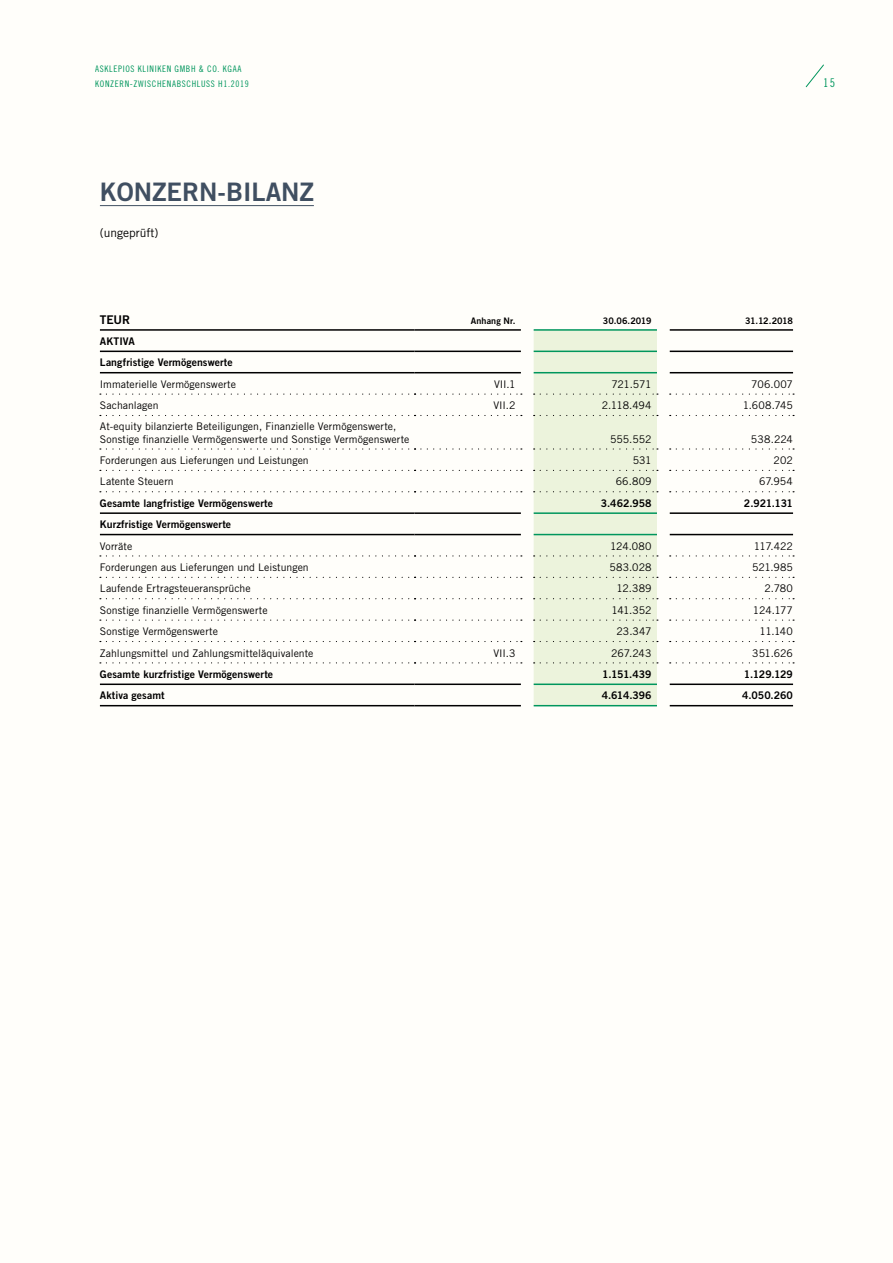
<style>
.page{position:relative;width:893px;height:1263px;background:#fffefa}
.page>*{position:absolute;margin:0;border:0;box-sizing:border-box;transform-origin:0 0}
.t1{font:25.5px "Trade Gothic Bold Two";color:#405063}
.t2{font:12px "Trade Gothic";color:#000}
.t3{font:12px "Trade Gothic Bold Two";color:#000}
.t4{font:12px "Trade Gothic Cond Eighteen";color:#00975f}
.t5{font:10.5px/12.6px "Trade Gothic";letter-spacing:.005em;color:#000}
.t6{font:10.5px/21.5px "Trade Gothic Bold Two";letter-spacing:.005em;color:#000}
.t7{font:9px/15px "Trade Gothic Cond Eighteen";letter-spacing:.075em;color:#00975f}
.t8{font:9px "Trade Gothic Bold Two";letter-spacing:-.005em;color:#000}
</style>
<div class="page">
<svg style="left:806px;top:64px;width:18px;height:23px"></svg>
<hr style="left:100px;top:205px;width:214px;height:1px;background:#405063">
<div style="left:534px;top:331px;width:123px;height:374px;background:#ecf3dc"></div>
<svg style="left:100px;top:415px;width:422px;height:1px"></svg>
<svg style="left:670px;top:415px;width:124px;height:1px"></svg>
<svg style="left:100px;top:448px;width:422px;height:2px"></svg>
<svg style="left:670px;top:448px;width:124px;height:2px"></svg>
<svg style="left:100px;top:470px;width:422px;height:1px"></svg>
<svg style="left:534px;top:470px;width:124px;height:1px"></svg>
<svg style="left:670px;top:470px;width:124px;height:1px"></svg>
<svg style="left:100px;top:577px;width:422px;height:1px"></svg>
<svg style="left:670px;top:577px;width:124px;height:1px"></svg>
<svg style="left:100px;top:598px;width:422px;height:1px"></svg>
<svg style="left:534px;top:598px;width:124px;height:1px"></svg>
<svg style="left:670px;top:598px;width:124px;height:1px"></svg>
<svg style="left:100px;top:619px;width:422px;height:2px"></svg>
<svg style="left:534px;top:619px;width:124px;height:2px"></svg>
<svg style="left:670px;top:619px;width:124px;height:2px"></svg>
<svg style="left:100px;top:641px;width:422px;height:1px"></svg>
<svg style="left:670px;top:641px;width:124px;height:1px"></svg>
<svg style="left:534px;top:415px;width:124px;height:1px"></svg>
<svg style="left:534px;top:448px;width:124px;height:2px"></svg>
<svg style="left:534px;top:577px;width:124px;height:1px"></svg>
<svg style="left:534px;top:641px;width:124px;height:1px"></svg>
<hr style="left:100px;top:329px;width:315px;height:2px;background:#000">
<hr style="left:415px;top:329px;width:106px;height:2px;background:#000">
<hr style="left:670px;top:329px;width:123px;height:2px;background:#000">
<hr style="left:100px;top:351px;width:315px;height:1px;background:#000">
<hr style="left:415px;top:351px;width:106px;height:1px;background:#000">
<hr style="left:534px;top:351px;width:123px;height:1px;background:#00975f">
<hr style="left:670px;top:351px;width:123px;height:1px;background:#000">
<hr style="left:100px;top:372px;width:315px;height:1px;background:#000">
<hr style="left:415px;top:372px;width:106px;height:1px;background:#000">
<hr style="left:670px;top:372px;width:123px;height:1px;background:#000">
<svg style="left:100px;top:393px;width:422px;height:2px"></svg>
<svg style="left:670px;top:393px;width:124px;height:2px"></svg>
<svg style="left:100px;top:491px;width:422px;height:1px"></svg>
<svg style="left:670px;top:491px;width:124px;height:1px"></svg>
<svg style="left:100px;top:555px;width:422px;height:1px"></svg>
<svg style="left:670px;top:555px;width:124px;height:1px"></svg>
<svg style="left:100px;top:662px;width:422px;height:1px"></svg>
<svg style="left:670px;top:662px;width:124px;height:1px"></svg>
<hr style="left:100px;top:683px;width:315px;height:2px;background:#000">
<hr style="left:415px;top:683px;width:106px;height:2px;background:#000">
<hr style="left:670px;top:683px;width:123px;height:2px;background:#000">
<hr style="left:100px;top:705px;width:315px;height:1px;background:#000">
<hr style="left:415px;top:705px;width:106px;height:1px;background:#000">
<hr style="left:670px;top:705px;width:123px;height:1px;background:#000">
<hr style="left:100px;top:512px;width:315px;height:2px;background:#000">
<hr style="left:415px;top:512px;width:106px;height:2px;background:#000">
<hr style="left:670px;top:512px;width:123px;height:2px;background:#000">
<hr style="left:100px;top:534px;width:315px;height:1px;background:#000">
<hr style="left:415px;top:534px;width:106px;height:1px;background:#000">
<hr style="left:670px;top:534px;width:123px;height:1px;background:#000">
<hr style="left:534px;top:329px;width:123px;height:2px;background:#00975f">
<hr style="left:534px;top:372px;width:123px;height:1px;background:#00975f">
<hr style="left:534px;top:534px;width:123px;height:1px;background:#00975f">
<hr style="left:534px;top:705px;width:123px;height:1px;background:#00975f">
<svg style="left:534px;top:393px;width:124px;height:2px"></svg>
<svg style="left:534px;top:555px;width:124px;height:1px"></svg>
<svg style="left:534px;top:491px;width:124px;height:1px"></svg>
<svg style="left:534px;top:662px;width:124px;height:1px"></svg>
<hr style="left:534px;top:512px;width:123px;height:2px;background:#00975f">
<hr style="left:534px;top:683px;width:123px;height:2px;background:#00975f">
<p class="t7" style="left:95px;top:61px;width:155px">ASKLEPIOS KLINIKEN GMBH &amp; CO. KGAA<br>KONZERN-ZWISCHENABSCHLUSS H1.2019</p>
<p class="t4" style="left:824px;top:76px;width:13px">15</p>
<h1 class="t1" style="left:100px;top:176px;width:215px">KONZERN-BILANZ</h1>
<p class="t2" style="left:100px;top:225px;width:60px">(ungeprüft)</p>
<p class="t3" style="left:100px;top:312px;width:32px">TEUR</p>
<p class="t8" style="left:471px;top:315px;width:46px">Anhang Nr.</p>
<p class="t8" style="left:603px;top:315px;width:50px">30.06.2019</p>
<p class="t8" style="left:745px;top:315px;width:49px">31.12.2018</p>
<p class="t6" style="left:100px;top:330px;width:134px">AKTIVA<br>Langfristige Vermögenswerte</p>
<p class="t5" style="left:100px;top:378px;width:138px">Immaterielle Vermögenswerte</p>
<p class="t5" style="left:494px;top:378px;width:23px">VII.1</p>
<p class="t5" style="left:611px;top:378px;width:42px">721.571</p>
<p class="t5" style="left:751px;top:378px;width:43px">706.007</p>
<p class="t5" style="left:100px;top:399px;width:60px">Sachanlagen</p>
<p class="t5" style="left:493px;top:399px;width:24px">VII.2</p>
<p class="t5" style="left:602px;top:399px;width:51px">2.118.494</p>
<p class="t5" style="left:743px;top:399px;width:52px">1.608.745</p>
<p class="t5" style="left:100px;top:420px;width:311px">At-equity bilanzierte Beteiligungen, Finanzielle Vermögenswerte,<br>Sonstige finanzielle Vermögenswerte und Sonstige Vermögenswerte</p>
<p class="t5" style="left:610px;top:432px;width:43px">555.552</p>
<p class="t5" style="left:751px;top:432px;width:44px">538.224</p>
<p class="t5" style="left:100px;top:454px;width:210px">Forderungen aus Lieferungen und Leistungen</p>
<p class="t5" style="left:633px;top:454px;width:20px">531</p>
<p class="t5" style="left:774px;top:454px;width:21px">202</p>
<p class="t5" style="left:100px;top:475px;width:75px">Latente Steuern</p>
<p class="t5" style="left:616px;top:475px;width:37px">66.809</p>
<p class="t5" style="left:759px;top:475px;width:36px">67.954</p>
<p class="t6" style="left:100px;top:492px;width:175px">Gesamte langfristige Vermögenswerte</p>
<p class="t6" style="left:601px;top:492px;width:52px">3.462.958</p>
<p class="t6" style="left:744px;top:492px;width:51px">2.921.131</p>
<p class="t6" style="left:100px;top:513px;width:133px">Kurzfristige Vermögenswerte</p>
<p class="t5" style="left:100px;top:539px;width:34px">Vorräte</p>
<p class="t5" style="left:610px;top:539px;width:43px">124.080</p>
<p class="t5" style="left:754px;top:539px;width:41px">117.422</p>
<p class="t5" style="left:100px;top:561px;width:210px">Forderungen aus Lieferungen und Leistungen</p>
<p class="t5" style="left:609px;top:561px;width:44px">583.028</p>
<p class="t5" style="left:752px;top:561px;width:42px">521.985</p>
<p class="t5" style="left:100px;top:582px;width:152px">Laufende Ertragsteueransprüche</p>
<p class="t5" style="left:616px;top:582px;width:37px">12.389</p>
<p class="t5" style="left:765px;top:582px;width:30px">2.780</p>
<p class="t5" style="left:100px;top:604px;width:169px">Sonstige finanzielle Vermögenswerte</p>
<p class="t5" style="left:611px;top:604px;width:42px">141.352</p>
<p class="t5" style="left:753px;top:604px;width:42px">124.177</p>
<p class="t5" style="left:100px;top:625px;width:120px">Sonstige Vermögenswerte</p>
<p class="t5" style="left:616px;top:625px;width:37px">23.347</p>
<p class="t5" style="left:760px;top:625px;width:35px">11.140</p>
<p class="t5" style="left:100px;top:646px;width:215px">Zahlungsmittel und Zahlungsmitteläquivalente</p>
<p class="t5" style="left:493px;top:646px;width:24px">VII.3</p>
<p class="t5" style="left:611px;top:646px;width:42px">267.243</p>
<p class="t5" style="left:752px;top:646px;width:42px">351.626</p>
<p class="t6" style="left:100px;top:663px;width:175px">Gesamte kurzfristige Vermögenswerte</p>
<p class="t6" style="left:602px;top:663px;width:51px">1.151.439</p>
<p class="t6" style="left:744px;top:663px;width:51px">1.129.129</p>
<p class="t6" style="left:100px;top:685px;width:66px">Aktiva gesamt</p>
<p class="t6" style="left:602px;top:685px;width:51px">4.614.396</p>
<p class="t6" style="left:742px;top:685px;width:52px">4.050.260</p>
</div>
